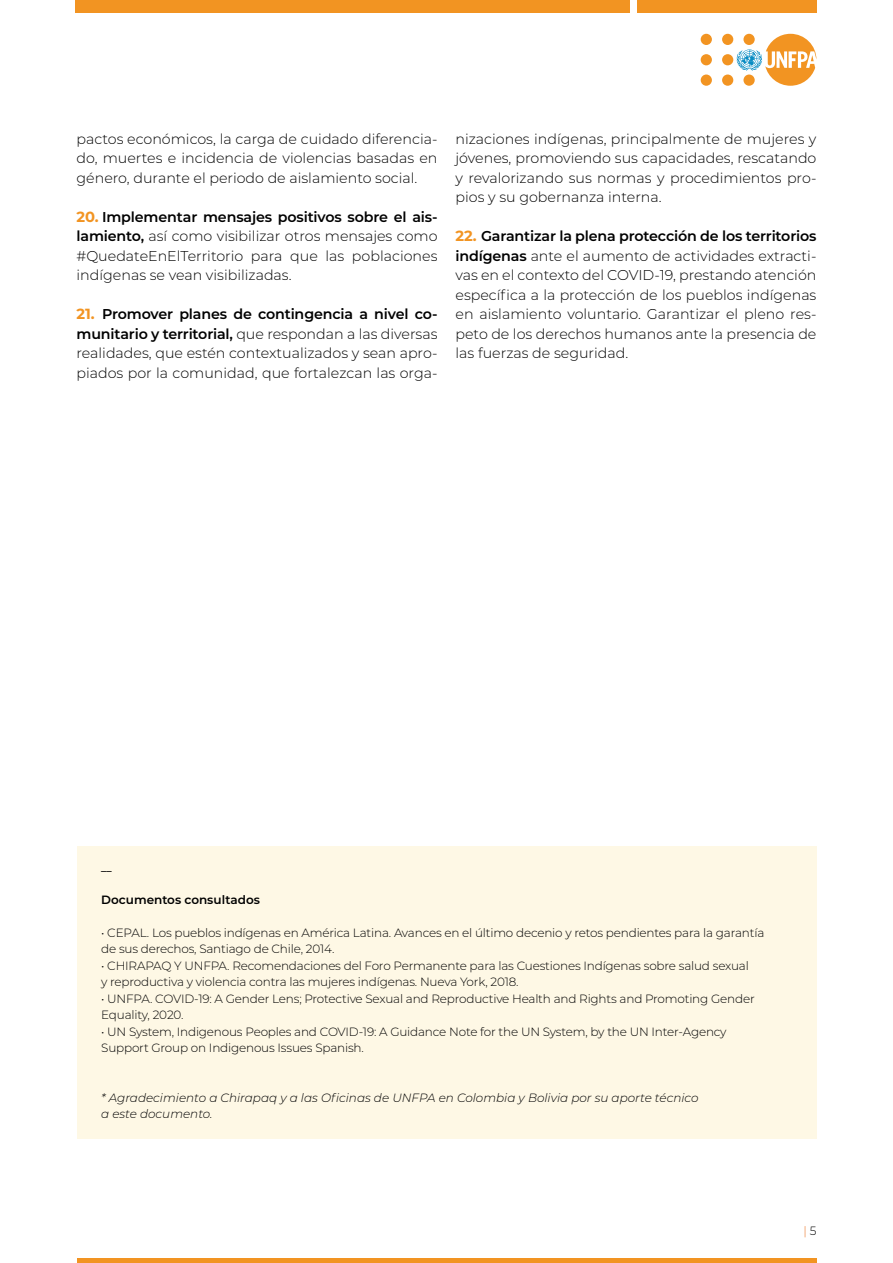
<style>
.page{position:relative;width:893px;height:1263px;background:#fff}
.page>*{position:absolute;margin:0;border:0;box-sizing:border-box;transform-origin:0 0}
.t1{font:300 14.25px/19.5px "Montserrat";color:#000;text-align:justify}
.t2{font:300 12px/16.5px "Montserrat";letter-spacing:-.015em;color:#000}
.t3{font:italic 300 12px/16.5px "Montserrat";color:#000}
.t4{font:600 12px "Montserrat";color:#000}
.t5{font:300 12px "Montserrat";color:#ed7d31}
.t6{font:600 10.5px "Montserrat";color:#000}
.s1{font-weight:700;font-size:14.7px;color:#f29422}
.s2{font-weight:600}
.s3{color:#000}
</style>
<div class="page">
<div style="left:637px;top:0;width:179px;height:12px;background:#f29422"></div>
<div style="left:75px;top:0;width:554px;height:12px;background:#f29422"></div>
<div style="left:658px;top:1258px;width:158px;height:5px;background:#f29422"></div>
<div style="left:77px;top:1258px;width:590px;height:5px;background:#f29422"></div>
<div style="left:77px;top:846px;width:739px;height:292px;background:#fef8e5"></div>
<div style="left:722px;top:54px;width:11px;height:11px;background:#f29422;border-radius:50%"></div>
<div style="left:722px;top:75px;width:11px;height:11px;background:#f29422;border-radius:50%"></div>
<div style="left:722px;top:34px;width:11px;height:11px;background:#f29422;border-radius:50%"></div>
<div style="left:701px;top:54px;width:11px;height:11px;background:#f29422;border-radius:50%"></div>
<div style="left:701px;top:75px;width:11px;height:11px;background:#f29422;border-radius:50%"></div>
<div style="left:701px;top:34px;width:11px;height:11px;background:#f29422;border-radius:50%"></div>
<svg style="left:737px;top:34px;width:79px;height:52px"></svg>
<p class="t1" style="left:77px;top:128px;width:362px">pactos económicos, la carga de cuidado diferencia&shy;do, muertes e incidencia de violencias basadas en género, durante el periodo de aislamiento social.</p>
<p class="t1" style="left:77px;top:206px;width:362px"><span class="s1">20.</span> <span class="s2">Implementar mensajes positivos sobre el ais&shy;lamiento,</span> así como visibilizar otros mensajes como #QuedateEnElTerritorio para que las poblaciones indígenas se vean visibilizadas.</p>
<p class="t1" style="left:77px;top:304px;width:362px"><span class="s1">21.</span> <span class="s2">Promover planes de contingencia a nivel co&shy;munitario y territorial,</span> que respondan a las diversas realidades, que estén contextualizados y sean apro&shy;piados por la comunidad, que fortalezcan las orga-</p>
<p class="t1" style="left:455px;top:128px;width:362px">nizaciones indígenas, principalmente de mujeres y jóvenes, promoviendo sus capacidades, rescatando y revalorizando sus normas y procedimientos pro&shy;pios y su gobernanza interna.</p>
<p class="t1" style="left:455px;top:226px;width:362px"><span class="s1">22.</span> <span class="s2">Garantizar la plena protección de los territorios indígenas</span> ante el aumento de actividades extracti&shy;vas en el contexto del COVID-19, prestando atención específica a la protección de los pueblos indígenas en aislamiento voluntario. Garantizar el pleno res&shy;peto de los derechos humanos ante la presencia de las fuerzas de seguridad.</p>
<p class="t6" style="left:101px;top:859px;width:12px">__</p>
<p class="t4" style="left:101px;top:891px;width:160px">Documentos consultados</p>
<p class="t2" style="left:101px;top:924px;width:665px">• CEPAL. Los pueblos indígenas en América Latina. Avances en el último decenio y retos pendientes para la garantía de sus derechos, Santiago de Chile, 2014.</p>
<p class="t2" style="left:101px;top:957px;width:649px">• CHIRAPAQ Y UNFPA. Recomendaciones del Foro Permanente para las Cuestiones Indígenas sobre salud sexual y reproductiva y violencia contra las mujeres indígenas. Nueva York, 2018.</p>
<p class="t2" style="left:101px;top:990px;width:655px">• UNFPA. COVID-19: A Gender Lens; Protective Sexual and Reproductive Health and Rights and Promoting Gender<br>Equality, 2020.</p>
<p class="t2" style="left:101px;top:1023px;width:627px">• UN System, Indigenous Peoples and COVID-19: A Guidance Note for the UN System, by the UN Inter-Agency<br>Support Group on Indigenous Issues Spanish.</p>
<p class="t3" style="left:101px;top:1089px;width:599px">* Agradecimiento a Chirapaq y a las Oficinas de UNFPA en Colombia y Bolivia por su aporte técnico a este documento.</p>
<p class="t5" style="left:803px;top:1223px;width:15px">| <span class="s3">5</span></p>
</div>
